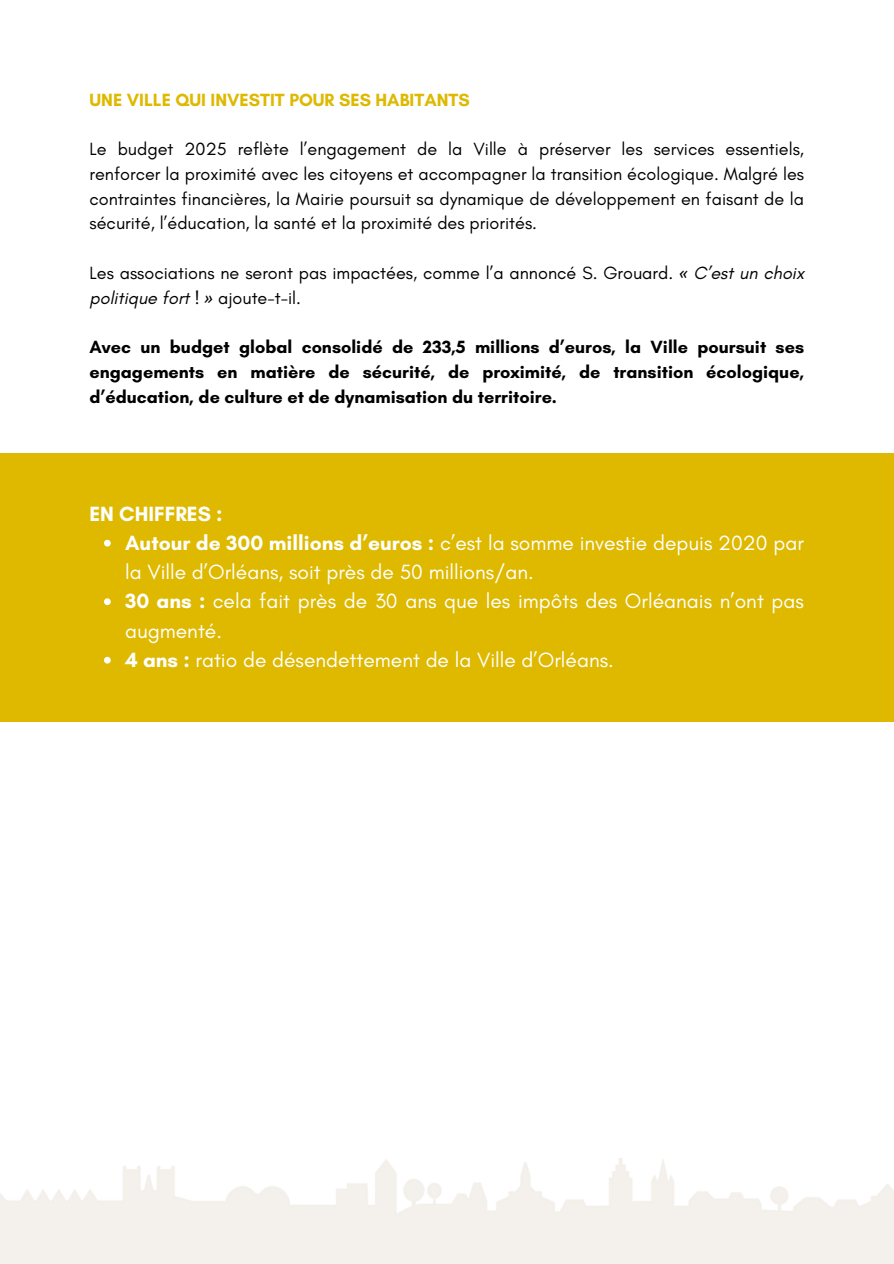
<style>
.page{position:relative;width:894px;height:1264px;background:#fff}
.page>*{position:absolute;margin:0;border:0;box-sizing:border-box;transform-origin:0 0}
.t1{font:21px/29.2px "Glacial Indifference";color:#fff}
.t2{font:700 21px "Glacial Indifference";color:#fff}
.t3{font:18px/24.8px "Glacial Indifference";color:#000;text-align:justify}
.t4{font:700 18px/24.8px "Glacial Indifference";color:#000;text-align:justify}
.t5{font:700 18px "Glacial Indifference";color:#deb900}
.s1{font-family:"Noto Sans";font-style:italic}
.s2{font-style:italic}
.s3{font-weight:700}
</style>
<div class="page">
<img style="left:0;top:1158px;width:893px;height:61px">
<div style="left:0;top:1219px;width:893px;height:44px;background:#f4f0eb"></div>
<div style="left:0;top:453px;width:893px;height:268px;background:#deb900"></div>
<svg style="left:104px;top:540px;width:7px;height:6px"></svg>
<svg style="left:104px;top:598px;width:7px;height:7px"></svg>
<svg style="left:104px;top:657px;width:7px;height:6px"></svg>
<h3 class="t5" style="left:89px;top:88px;width:381px">UNE VILLE QUI INVESTIT POUR SES HABITANTS</h3>
<p class="t3" style="left:89px;top:136px;width:716px">Le budget 2025 reflète l’engagement de la Ville à préserver les services essentiels, renforcer la proximité avec les citoyens et accompagner la transition écologique. Malgré les contraintes financières, la Mairie poursuit sa dynamique de développement en faisant de la sécurité, l’éducation, la santé et la proximité des priorités.</p>
<p class="t3" style="left:89px;top:260px;width:716px">Les associations ne seront pas impactées, comme l’a annoncé S. Grouard. <span class="s1">«</span> <span class="s2">C’est un choix politique fort !</span> <span class="s1">»</span> ajoute-t-il.</p>
<h4 class="t4" style="left:89px;top:334px;width:716px">Avec un budget global consolidé de 233,5 millions d’euros, la Ville poursuit ses engagements en matière de sécurité, de proximité, de transition écologique, d’éducation, de culture et de dynamisation du territoire.</h4>
<h1 class="t2" style="left:89px;top:500px;width:135px">EN CHIFFRES :</h1>
<p class="t1" style="left:125px;top:528px;width:680px"><span class="s3">Autour de 300 millions d’euros :</span> c’est la somme investie depuis 2020 par la Ville d’Orléans, soit près de 50 millions/an.</p>
<p class="t1" style="left:125px;top:586px;width:680px"><span class="s3">30 ans :</span> cela fait près de 30 ans que les impôts des Orléanais n’ont pas augmenté.</p>
<p class="t1" style="left:125px;top:645px;width:490px"><span class="s3">4 ans :</span> ratio de désendettement de la Ville d’Orléans.</p>
</div>
